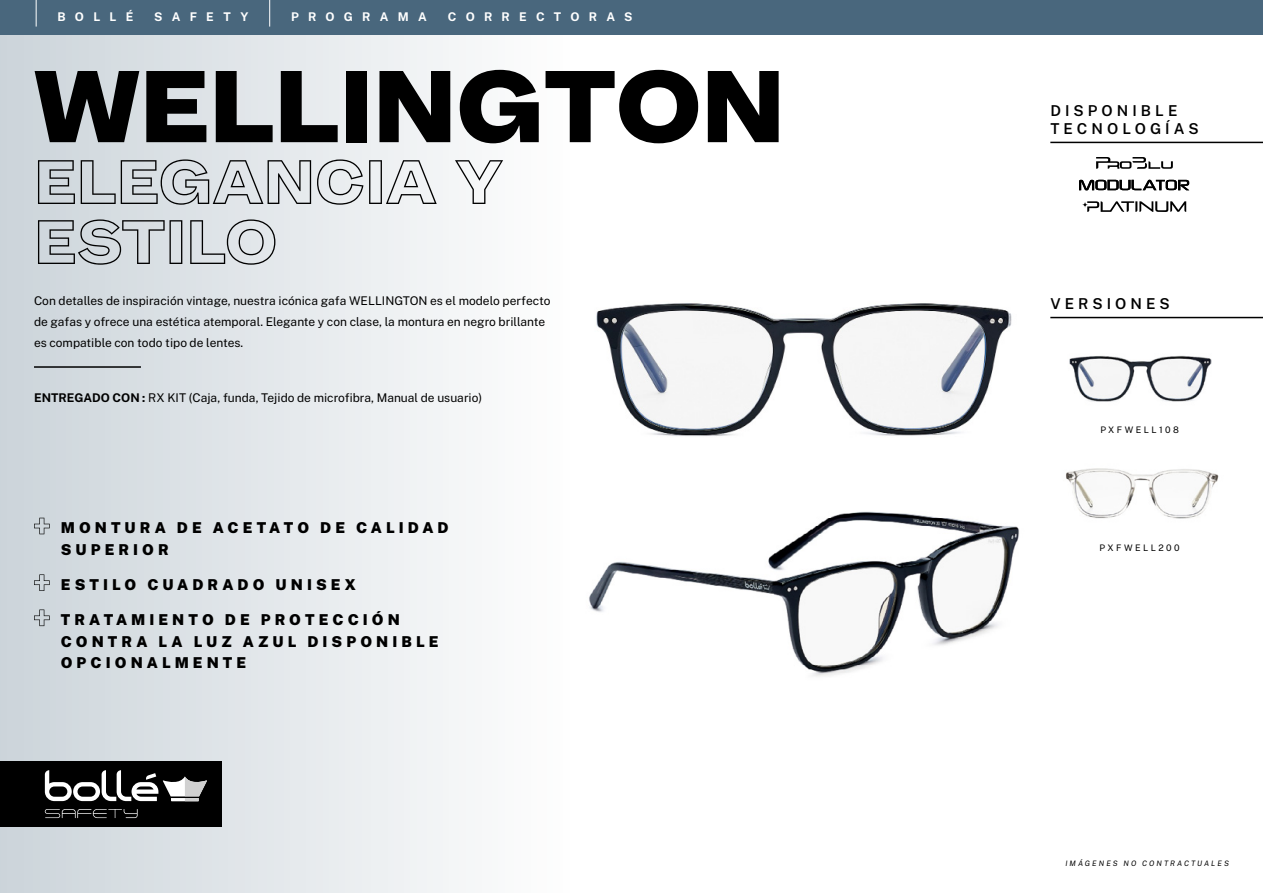
<style>
.page{position:relative;width:1263px;height:893px;background:#fff}
.page>*{position:absolute;margin:0;border:0;box-sizing:border-box;transform-origin:0 0}
.t1{font:900 97.5px "Mint Grotesk V1.1";color:#000}
.t2{font:60px/60px "Mint Grotesk Outline";color:#000}
.t3{font:900 15px/21.6px "Public Sans";letter-spacing:.27em;color:#000}
.t4{font:600 15px/18px "Public Sans";letter-spacing:.27em;color:#000}
.t5{font:12px/21px "Public Sans";color:#000}
.t6{font:700 12px "Public Sans";letter-spacing:.77em;color:#fff}
.t7{font:9px "Public Sans";letter-spacing:.27em;color:#000}
.t8{font:italic 7.5px "Public Sans";letter-spacing:.27em;color:#000}
.s1{font-weight:700}
</style>
<div class="page">
<div style="left:0;top:0;width:1263px;height:893px;background:linear-gradient(to right,#dae0e5,#fff)"></div>
<img style="left:558px;top:246px;width:492px;height:224px">
<img style="left:558px;top:483px;width:492px;height:218px">
<img style="left:1056px;top:336px;width:169px;height:77px">
<img style="left:1056px;top:452px;width:169px;height:80px">
<div style="left:0;top:0;width:1263px;height:34px;background:#49677d"></div>
<svg style="left:1096px;top:157px;width:77px;height:12px"></svg>
<svg style="left:1079px;top:180px;width:110px;height:10px"></svg>
<svg style="left:1082px;top:201px;width:104px;height:11px"></svg>
<div style="left:0;top:761px;width:222px;height:66px;background:#000"></div>
<svg style="left:45px;top:809px;width:93px;height:9px"></svg>
<svg style="left:45px;top:770px;width:162px;height:31px"></svg>
<svg style="left:36px;top:0;width:1px;height:27px"></svg>
<svg style="left:269px;top:0;width:1px;height:27px"></svg>
<hr style="left:1050px;top:317px;width:213px;height:1px;background:#000">
<hr style="left:1050px;top:142px;width:213px;height:1px;background:#000">
<svg style="left:34px;top:518px;width:16px;height:16px"></svg>
<svg style="left:34px;top:574px;width:16px;height:17px"></svg>
<svg style="left:34px;top:609px;width:16px;height:17px"></svg>
<hr style="left:34px;top:366px;width:107px;height:2px;background:#000">
<p class="t6" style="left:58px;top:8px;width:77px">BOLLÉ</p>
<p class="t6" style="left:154px;top:8px;width:96px">SAFETY</p>
<p class="t6" style="left:291px;top:8px;width:137px">PROGRAMA</p>
<p class="t6" style="left:448px;top:8px;width:186px">CORRECTORAS</p>
<h1 class="t1" style="left:34px;top:46px;width:752px">WELLINGTON</h1>
<h2 class="t2" style="left:34px;top:152px;width:471px">ELEGANCIA Y<br>ESTILO</h2>
<p class="t5" style="left:34px;top:289px;width:518px">Con detalles de inspiración vintage, nuestra icónica gafa WELLINGTON es el modelo perfecto de gafas y ofrece una estética atemporal. Elegante y con clase, la montura en negro brillante es compatible con todo tipo de lentes.</p>
<p class="t5" style="left:34px;top:387px;width:450px"><span class="s1">ENTREGADO CON :</span> RX KIT (Caja, funda, Tejido de microfibra, Manual de usuario)</p>
<p class="t3" style="left:61px;top:516px;width:389px">MONTURA DE ACETATO DE CALIDAD<br>SUPERIOR</p>
<p class="t3" style="left:61px;top:573px;width:297px">ESTILO CUADRADO UNISEX</p>
<p class="t3" style="left:61px;top:608px;width:379px">TRATAMIENTO DE PROTECCIÓN<br>CONTRA LA LUZ AZUL DISPONIBLE<br>OPCIONALMENTE</p>
<p class="t4" style="left:1050px;top:100px;width:150px">DISPONIBLE<br>TECNOLOGÍAS</p>
<p class="t4" style="left:1050px;top:293px;width:121px">VERSIONES</p>
<p class="t7" style="left:1100px;top:423px;width:80px">PXFWELL108</p>
<p class="t7" style="left:1100px;top:541px;width:82px">PXFWELL200</p>
<p class="t8" style="left:1065px;top:858px;width:165px">IMÁGENES NO CONTRACTUALES</p>
</div>
